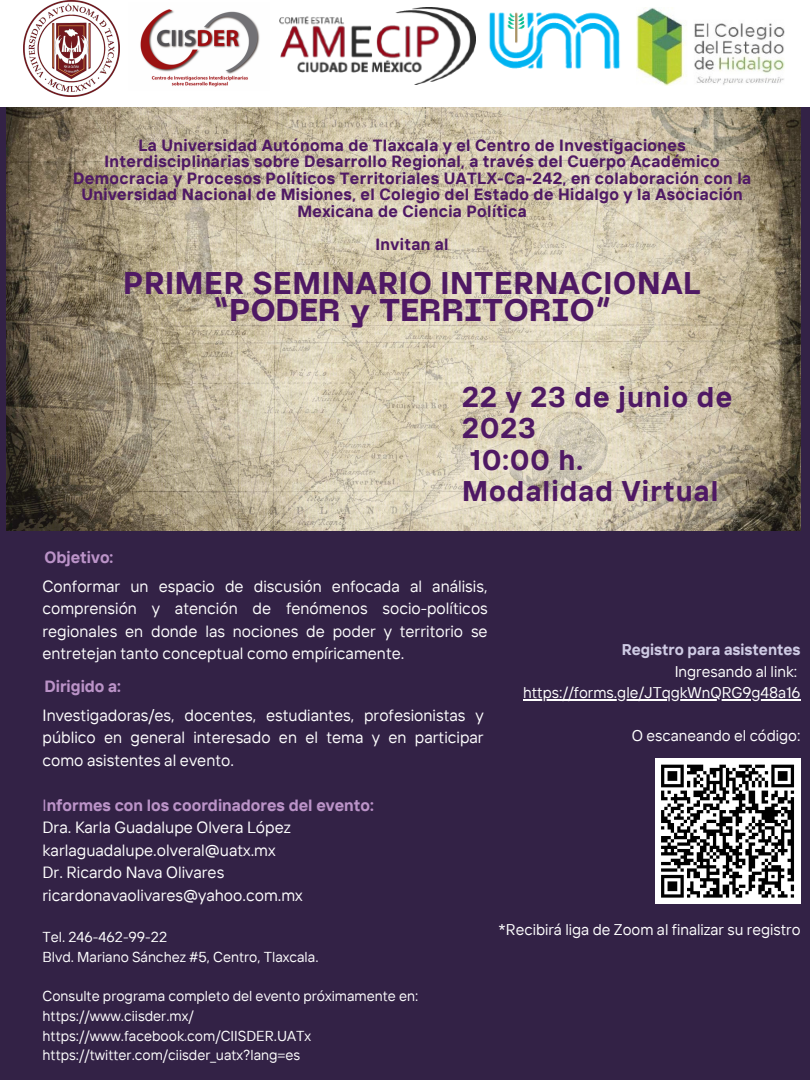
<style>
.page{position:relative;width:810px;height:1080px;background:#332246}
.page>*{position:absolute;margin:0;border:0;box-sizing:border-box;transform-origin:0 0}
.t1{font:700 31.25px "TT Interphases";letter-spacing:.025em;color:#4f1964}
.t2{font:800 31.25px "PP Neue Machina";color:#4f1964}
.t3{font:700 28.38px/31.4px "TT Interphases";letter-spacing:.04em;color:#4f1964}
.t4{font:16.25px/22.5px "TT Interphases";color:#fff;text-align:justify}
.t5{font:700 16.25px/16.4px "TT Interphases";letter-spacing:.025em;color:#4f1964;text-align:center}
.t6{font:700 16.25px "TT Interphases";color:#bb93c8}
.t7{font:15.5px "TT Interphases";color:#fff}
.t8{font:700 15.5px "TT Interphases";color:#cfcbe4}
.t9{font:14.38px "TT Interphases";color:#fff}
.s1{font-weight:400}
</style>
<div class="page">
<img style="left:7px;top:107px;width:794px;height:424px">
<div style="left:0;top:0;width:810px;height:107px;background:#fff"></div>
<img style="left:279px;top:7px;width:196px;height:78px">
<img style="left:489px;top:12px;width:131px;height:57px">
<img style="left:636px;top:7px;width:149px;height:79px">
<img style="left:140px;top:9px;width:120px;height:78px">
<img style="left:24px;top:0;width:96px;height:96px">
<hr style="left:523px;top:699px;width:278px;height:2px;background:#fff">
<div style="left:655px;top:758px;width:146px;height:146px;background:#fff"></div>
<svg style="left:661px;top:764px;width:133px;height:134px"></svg>
<p class="t5" style="left:73px;top:137px;width:680px">La Universidad Autónoma de Tlaxcala y el Centro de Investigaciones Interdisciplinarias sobre Desarrollo Regional, a través del Cuerpo Académico Democracia y Procesos Políticos Territoriales UATLX-Ca-242, en colaboración con la Universidad Nacional de Misiones, el Colegio del Estado de Hidalgo y la Asociación Mexicana de Ciencia Política</p>
<p class="t5" style="left:376px;top:235px;width:75px">Invitan al</p>
<p class="t1" style="left:123px;top:263px;width:579px">PRIMER SEMINARIO INTERNACIONAL</p>
<p class="t2" style="left:213px;top:298px;width:400px">“PODER y TERRITORIO”</p>
<p class="t6" style="left:44px;top:547px;width:70px">Objetivo:</p>
<p class="t3" style="left:462px;top:380px;width:272px">22 y 23 de junio de<br>2023</p>
<p class="t3" style="left:470px;top:443px;width:115px">10:00 h.</p>
<p class="t3" style="left:462px;top:475px;width:258px">Modalidad Virtual</p>
<p class="t4" style="left:42px;top:574px;width:447px">Conformar un espacio de discusión enfocada al análisis, comprensión y atención de fenómenos socio-políticos regionales en donde las nociones de poder y territorio se entretejan tanto conceptual como empíricamente.</p>
<p class="t6" style="left:44px;top:676px;width:78px">Dirigido a:</p>
<p class="t4" style="left:43px;top:703px;width:443px">Investigadoras/es, docentes, estudiantes, profesionistas y público en general interesado en el tema y en participar como asistentes al evento.</p>
<p class="t6" style="left:43px;top:794px;width:333px"><span class="s1">I</span>nformes con los coordinadores del evento:</p>
<p class="t4" style="left:43px;top:816px;width:250px">Dra. Karla Guadalupe Olvera López</p>
<p class="t4" style="left:43px;top:838px;width:235px">karlaguadalupe.olveral@uatx.mx</p>
<p class="t4" style="left:43px;top:861px;width:183px">Dr. Ricardo Nava Olivares</p>
<p class="t4" style="left:43px;top:883px;width:262px">ricardonavaolivares@yahoo.com.mx</p>
<p class="t9" style="left:43px;top:928px;width:126px">Tel. 246-462-99-22</p>
<p class="t9" style="left:43px;top:948px;width:277px">Blvd. Mariano Sánchez #5, Centro, Tlaxcala.</p>
<p class="t9" style="left:43px;top:987px;width:377px">Consulte programa completo del evento próximamente en:</p>
<p class="t9" style="left:43px;top:1007px;width:153px">https://www.ciisder.mx/</p>
<p class="t9" style="left:43px;top:1026px;width:270px">https://www.facebook.com/CIISDER.UATx</p>
<p class="t9" style="left:43px;top:1046px;width:259px">https://twitter.com/ciisder_uatx?lang=es</p>
<p class="t8" style="left:622px;top:640px;width:180px">Registro para asistentes</p>
<p class="t7" style="left:675px;top:661px;width:124px">Ingresando al link:</p>
<p class="t7" style="left:523px;top:683px;width:279px">https://forms.gle/JTqgkWnQRG9g48a16</p>
<p class="t7" style="left:632px;top:726px;width:170px">O escaneando el código:</p>
<p class="t7" style="left:499px;top:920px;width:303px">*Recibirá liga de Zoom al finalizar su registro</p>
</div>
